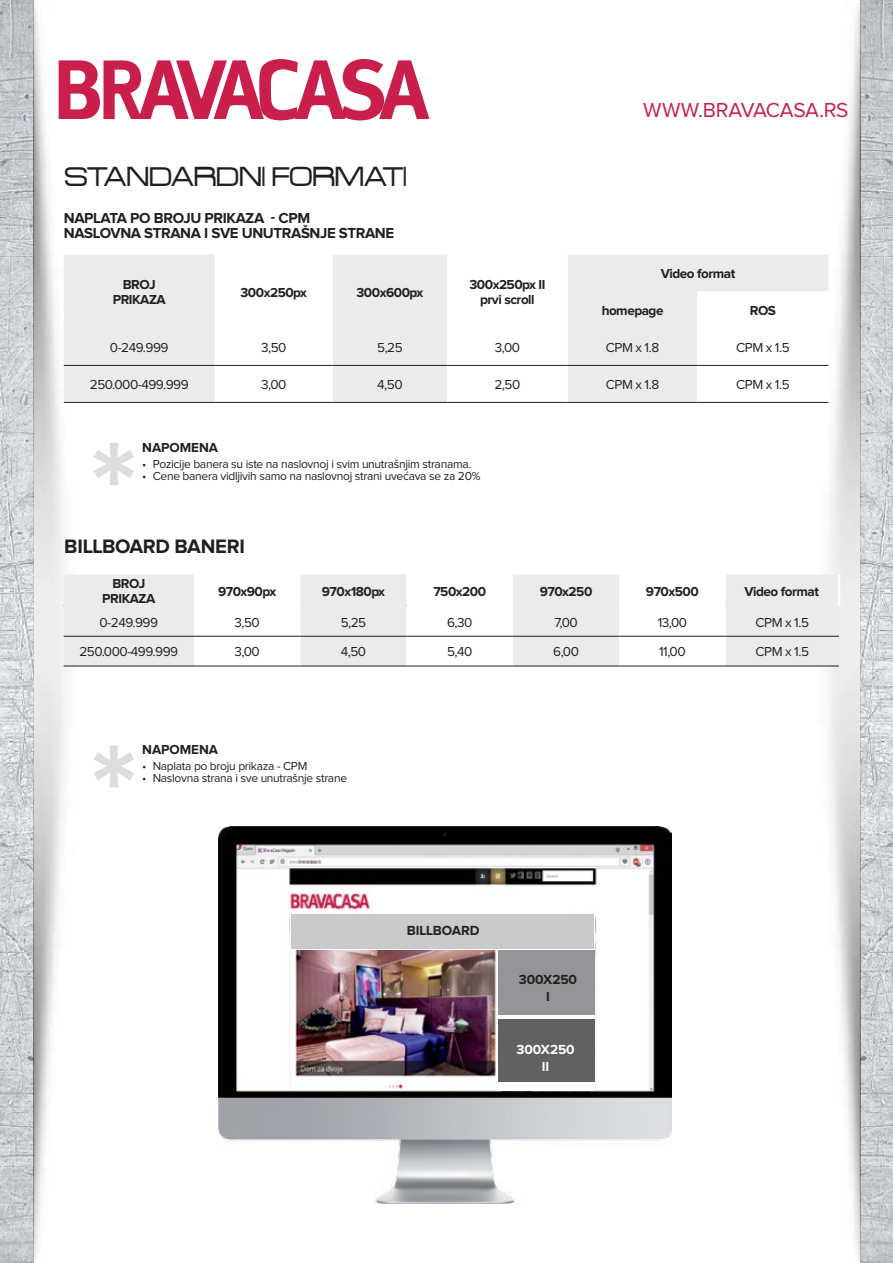
<style>
.page{position:relative;width:893px;height:1263px;background:#fff}
.page>*{position:absolute;margin:0;border:0;box-sizing:border-box;transform-origin:0 0}
.t1{font:30px "Acens";letter-spacing:-.015em;color:#231f20}
.t2{font:21px "Proxima Nova";letter-spacing:-.015em;color:#ca1f4b}
.t3{font:700 20.1px "Proxima Nova";letter-spacing:-.02em;color:#231f20}
.t4{font:700 15px/15px "Proxima Nova";letter-spacing:-.025em;color:#231f20}
.t5{font:700 13.65px/17px "Proxima Nova";letter-spacing:-.01em;color:#231f20;text-align:center}
.t6{font:700 13.65px/17px "Proxima Nova";letter-spacing:-.01em;color:#fff;text-align:center}
.t7{font:13.5px "Proxima Nova";letter-spacing:-.035em;color:#231f20}
.t8{font:700 13.5px/15px "Proxima Nova";letter-spacing:-.035em;color:#231f20;text-align:center}
.t9{font:700 13.5px "Proxima Nova";letter-spacing:-.005em;color:#231f20}
.t10{font:12px "Proxima Nova";letter-spacing:-.025em;color:#231f20}
</style>
<div class="page">
<img style="left:0;top:0;width:73px;height:1263px">
<img style="left:821px;top:0;width:72px;height:1263px">
<img style="left:218px;top:827px;width:454px;height:376px">
<svg style="left:59px;top:55px;width:370px;height:67px"></svg>
<div style="left:64px;top:254px;width:151px;height:148px;background:#ebebec"></div>
<svg style="left:215px;top:254px;width:613px;height:148px"></svg>
<hr style="left:64px;top:365px;width:151px;height:1px;background:#231f20">
<hr style="left:215px;top:365px;width:118px;height:1px;background:#231f20">
<hr style="left:333px;top:365px;width:114px;height:1px;background:#231f20">
<hr style="left:447px;top:365px;width:121px;height:1px;background:#231f20">
<hr style="left:568px;top:365px;width:129px;height:1px;background:#231f20">
<hr style="left:697px;top:365px;width:131px;height:1px;background:#231f20">
<hr style="left:64px;top:402px;width:151px;height:1px;background:#231f20">
<hr style="left:215px;top:402px;width:118px;height:1px;background:#231f20">
<hr style="left:333px;top:402px;width:114px;height:1px;background:#231f20">
<hr style="left:447px;top:402px;width:121px;height:1px;background:#231f20">
<hr style="left:568px;top:402px;width:129px;height:1px;background:#231f20">
<hr style="left:697px;top:402px;width:131px;height:1px;background:#231f20">
<svg style="left:94px;top:443px;width:40px;height:42px"></svg>
<svg style="left:93px;top:745px;width:41px;height:42px"></svg>
<div style="left:290px;top:915px;width:305px;height:35px;background:#c9cacc"></div>
<div style="left:496px;top:1071px;width:98px;height:19px;background:#fff"></div>
<svg style="left:496px;top:1005px;width:99px;height:35px"></svg>
<div style="left:292px;top:914px;width:302px;height:35px;background:#c9cacc"></div>
<div style="left:498px;top:950px;width:97px;height:65px;background:#939598"></div>
<div style="left:498px;top:1020px;width:97px;height:62px;background:#5f6062"></div>
<div style="left:64px;top:575px;width:775px;height:91px;background:#ebebec"></div>
<svg style="left:194px;top:575px;width:531px;height:91px"></svg>
<hr style="left:838px;top:575px;width:2px;height:31px;background:#fff">
<hr style="left:64px;top:636px;width:130px;height:1px;background:#231f20">
<hr style="left:194px;top:636px;width:106px;height:1px;background:#231f20">
<hr style="left:300px;top:636px;width:107px;height:1px;background:#231f20">
<hr style="left:407px;top:636px;width:106px;height:1px;background:#231f20">
<hr style="left:513px;top:636px;width:106px;height:1px;background:#231f20">
<hr style="left:619px;top:636px;width:106px;height:1px;background:#231f20">
<hr style="left:725px;top:636px;width:114px;height:1px;background:#231f20">
<hr style="left:64px;top:666px;width:130px;height:1px;background:#231f20">
<hr style="left:194px;top:666px;width:106px;height:1px;background:#231f20">
<hr style="left:300px;top:666px;width:107px;height:1px;background:#231f20">
<hr style="left:407px;top:666px;width:106px;height:1px;background:#231f20">
<hr style="left:513px;top:666px;width:106px;height:1px;background:#231f20">
<hr style="left:619px;top:666px;width:106px;height:1px;background:#231f20">
<hr style="left:725px;top:666px;width:114px;height:1px;background:#231f20">
<h1 class="t1" style="left:64px;top:161px;width:345px">STANDARDNI FORMATI</h1>
<p class="t4" style="left:64px;top:212px;width:332px">NAPLATA PO BROJU PRIKAZA - CPM<br>NASLOVNA STRANA I SVE UNUTRAŠNJE STRANE</p>
<p class="t8" style="left:113px;top:278px;width:55px">BROJ<br>PRIKAZA</p>
<p class="t8" style="left:240px;top:285px;width:68px">300X250PX</p>
<p class="t8" style="left:357px;top:285px;width:68px">300X600PX</p>
<p class="t8" style="left:469px;top:278px;width:78px">300X250PX II<br>PRVI SCROLL</p>
<h2 class="t2" style="left:643px;top:100px;width:207px">www.bravacasa.rs</h2>
<p class="t8" style="left:661px;top:267px;width:76px">VIDEO FORMAT</p>
<p class="t8" style="left:602px;top:304px;width:63px">HOMEPAGE</p>
<p class="t8" style="left:750px;top:304px;width:28px">ROS</p>
<p class="t7" style="left:110px;top:341px;width:60px">0-249.999</p>
<p class="t7" style="left:261px;top:341px;width:27px">3,50</p>
<p class="t7" style="left:377px;top:341px;width:27px">5,25</p>
<p class="t7" style="left:495px;top:341px;width:27px">3,00</p>
<p class="t7" style="left:606px;top:341px;width:55px">cPM x 1.8</p>
<p class="t7" style="left:736px;top:341px;width:55px">cPM x 1.5</p>
<p class="t7" style="left:90px;top:379px;width:100px">250.000-499.999</p>
<p class="t7" style="left:261px;top:379px;width:27px">3,00</p>
<p class="t7" style="left:377px;top:379px;width:27px">4,50</p>
<p class="t7" style="left:494px;top:379px;width:27px">2,50</p>
<p class="t7" style="left:606px;top:379px;width:55px">cPM x 1.8</p>
<p class="t7" style="left:736px;top:379px;width:55px">cPM x 1.5</p>
<p class="t9" style="left:142px;top:441px;width:77px">NAPOMENA</p>
<p class="t10" style="left:142px;top:459px;width:330px">• Pozicije banera su iste na naslovnoj i svim unutrašnjim stranama.</p>
<p class="t10" style="left:142px;top:471px;width:340px">• cene banera vidljivih samo na naslovnoj strani uvećava se za 20%</p>
<h3 class="t3" style="left:64px;top:537px;width:182px">BILLBOARD BANERI</h3>
<p class="t8" style="left:102px;top:577px;width:55px">BROJ<br>PRIKAZA</p>
<p class="t8" style="left:218px;top:584px;width:60px">970X90PX</p>
<p class="t8" style="left:322px;top:584px;width:65px">970X180PX</p>
<p class="t8" style="left:433px;top:584px;width:54px">750X200</p>
<p class="t8" style="left:540px;top:584px;width:54px">970X250</p>
<p class="t8" style="left:646px;top:584px;width:54px">970X500</p>
<p class="t8" style="left:744px;top:584px;width:76px">VIDEO FORMAT</p>
<p class="t7" style="left:99px;top:616px;width:60px">0-249.999</p>
<p class="t7" style="left:234px;top:616px;width:27px">3,50</p>
<p class="t7" style="left:341px;top:616px;width:27px">5,25</p>
<p class="t7" style="left:447px;top:616px;width:27px">6,30</p>
<p class="t7" style="left:554px;top:616px;width:25px">7,00</p>
<p class="t7" style="left:658px;top:616px;width:31px">13,00</p>
<p class="t7" style="left:755px;top:616px;width:55px">cPM x 1.5</p>
<p class="t7" style="left:79px;top:646px;width:100px">250.000-499.999</p>
<p class="t7" style="left:234px;top:646px;width:27px">3,00</p>
<p class="t7" style="left:341px;top:646px;width:27px">4,50</p>
<p class="t7" style="left:447px;top:646px;width:27px">5,40</p>
<p class="t7" style="left:553px;top:646px;width:27px">6,00</p>
<p class="t7" style="left:659px;top:646px;width:28px">11,00</p>
<p class="t7" style="left:755px;top:646px;width:55px">cPM x 1.5</p>
<p class="t9" style="left:142px;top:743px;width:77px">NAPOMENA</p>
<p class="t10" style="left:142px;top:761px;width:167px">• Naplata po broju prikaza - cPM</p>
<p class="t10" style="left:142px;top:773px;width:206px">• Naslovna strana i sve unutrašnje strane</p>
<p class="t5" style="left:407px;top:923px;width:74px">BILLBOARD</p>
<p class="t5" style="left:519px;top:971px;width:60px">300X250<br>I</p>
<p class="t6" style="left:516px;top:1041px;width:60px">300X250<br>II</p>
</div>
